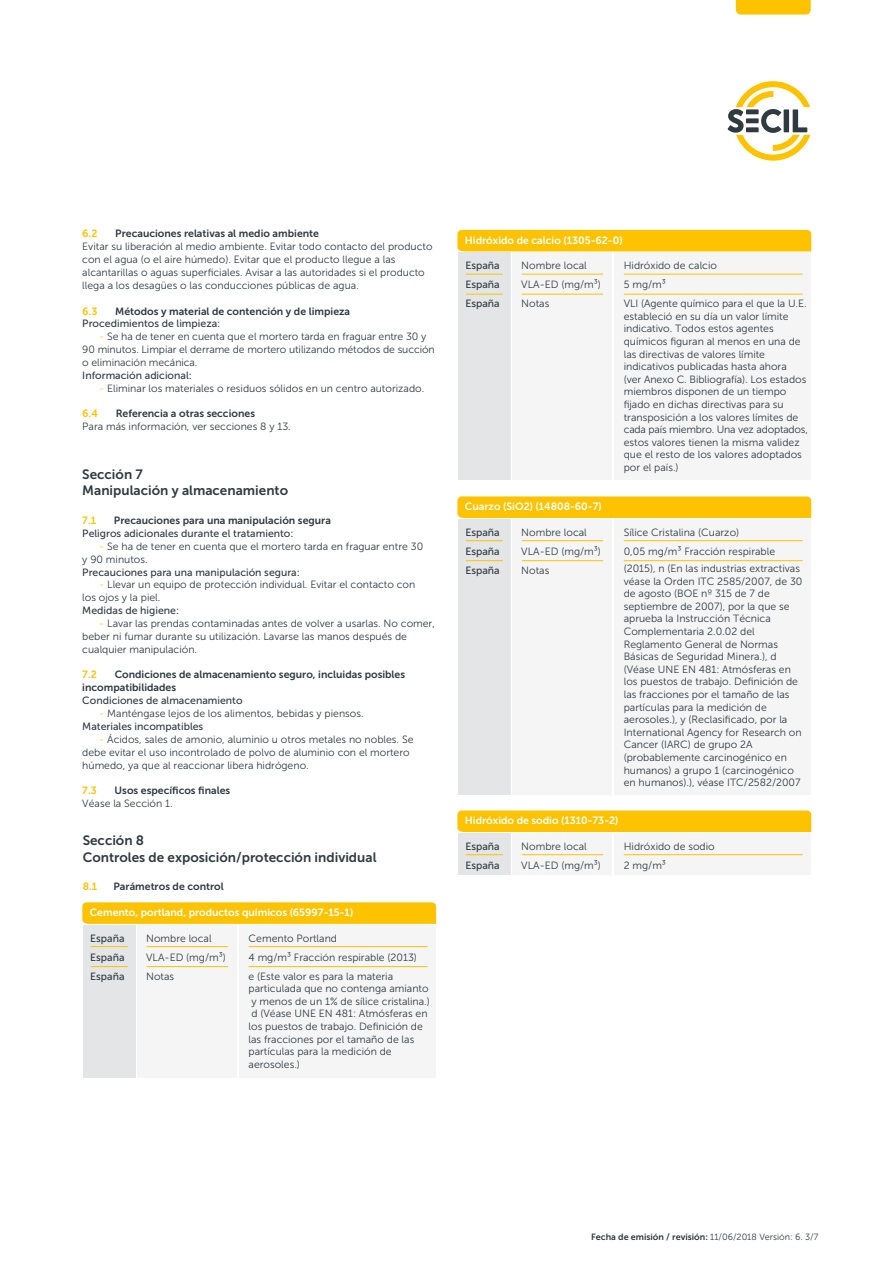
<style>
.page{position:relative;width:893px;height:1263px;background:#fff}
.page>*{position:absolute;margin:0;border:0;box-sizing:border-box;transform-origin:0 0}
.t1{font:13.5px/16.2px "Museo Sans 700";color:#2f3b40}
.t2{font:10.5px/12.6px "Museo Sans 300";color:#2f3b40}
.t3{font:10.5px "Museo Sans 500";color:#2f3b40}
.t4{font:10.5px/12.6px "Museo Sans 700";color:#2f3b40}
.t5{font:10.5px "Museo Sans 700";color:#fff}
.t6{font:10.5px "Museo Sans 700";color:#fdc300}
.t7{font:9px "Museo Sans 700";color:#2f3b40}
.s1{color:#fdc300}
.s2{font-family:"Museo Sans 300"}
</style>
<div class="page">
<svg style="left:728px;top:81px;width:82px;height:80px"></svg>
<svg style="left:736px;top:0;width:75px;height:15px"></svg>
<div style="left:83px;top:925px;width:53px;height:152px;background:#e4e5e6"></div>
<div style="left:138px;top:925px;width:99px;height:152px;background:#f5f5f6"></div>
<div style="left:239px;top:925px;width:197px;height:152px;background:#f5f5f6"></div>
<svg style="left:82px;top:902px;width:354px;height:22px;background:#fdc406"></svg>
<hr style="left:249px;top:966px;width:178px;height:1px;background:#fdc300">
<hr style="left:249px;top:946px;width:178px;height:1px;background:#fdc300">
<hr style="left:147px;top:966px;width:81px;height:1px;background:#fdc300">
<hr style="left:147px;top:946px;width:81px;height:1px;background:#fdc300">
<hr style="left:91px;top:966px;width:37px;height:1px;background:#fdc300">
<hr style="left:91px;top:946px;width:37px;height:1px;background:#fdc300">
<div style="left:458px;top:253px;width:53px;height:227px;background:#e4e5e6"></div>
<div style="left:513px;top:253px;width:99px;height:227px;background:#f5f5f6"></div>
<div style="left:614px;top:253px;width:197px;height:227px;background:#f5f5f6"></div>
<div style="left:457px;top:230px;width:354px;height:21px;background:#fdc300"></div>
<hr style="left:624px;top:294px;width:179px;height:1px;background:#fdc300">
<hr style="left:624px;top:274px;width:179px;height:1px;background:#fdc300">
<hr style="left:522px;top:294px;width:81px;height:1px;background:#fdc300">
<hr style="left:522px;top:274px;width:81px;height:1px;background:#fdc300">
<hr style="left:466px;top:294px;width:37px;height:1px;background:#fdc300">
<hr style="left:466px;top:274px;width:37px;height:1px;background:#fdc300">
<div style="left:458px;top:519px;width:53px;height:275px;background:#e4e5e6"></div>
<div style="left:513px;top:519px;width:99px;height:275px;background:#f5f5f6"></div>
<div style="left:614px;top:519px;width:197px;height:275px;background:#f5f5f6"></div>
<div style="left:457px;top:496px;width:354px;height:22px;background:#fdc300"></div>
<hr style="left:624px;top:560px;width:179px;height:1px;background:#fdc300">
<hr style="left:624px;top:540px;width:179px;height:1px;background:#fdc300">
<hr style="left:522px;top:560px;width:81px;height:1px;background:#fdc300">
<hr style="left:522px;top:540px;width:81px;height:1px;background:#fdc300">
<hr style="left:466px;top:560px;width:37px;height:1px;background:#fdc300">
<hr style="left:466px;top:540px;width:37px;height:1px;background:#fdc300">
<div style="left:458px;top:833px;width:53px;height:42px;background:#e4e5e6"></div>
<div style="left:513px;top:833px;width:99px;height:42px;background:#f5f5f6"></div>
<div style="left:614px;top:833px;width:197px;height:42px;background:#f5f5f6"></div>
<div style="left:457px;top:810px;width:354px;height:22px;background:#fdc300"></div>
<hr style="left:624px;top:854px;width:179px;height:1px;background:#fdc300">
<hr style="left:522px;top:854px;width:81px;height:1px;background:#fdc300">
<hr style="left:466px;top:854px;width:37px;height:1px;background:#fdc300">
<p class="t6" style="left:82px;top:228px;width:17px">6.2</p>
<p class="t4" style="left:115px;top:227px;width:205px">Precauciones relativas al medio ambiente</p>
<p class="t2" style="left:82px;top:240px;width:352px">Evitar su liberación al medio ambiente. Evitar todo contacto del producto con el agua (o el aire húmedo). Evitar que el producto llegue a las alcantarillas o aguas superficiales. Avisar a las autoridades si el producto llega a los desagües o las conducciones públicas de agua.</p>
<p class="t6" style="left:82px;top:305px;width:17px">6.3</p>
<p class="t4" style="left:115px;top:305px;width:237px">Métodos y material de contención y de limpieza</p>
<p class="t3" style="left:82px;top:318px;width:140px">Procedimientos de limpieza:</p>
<p class="t2" style="left:82px;top:330px;width:354px;text-indent:17px"><span class="s1">-</span> Se ha de tener en cuenta que el mortero tarda en fraguar entre 30 y<br>90 minutos. Limpiar el derrame de mortero utilizando métodos de succión o eliminación mecánica.</p>
<p class="t3" style="left:82px;top:370px;width:111px">Información adicional:</p>
<p class="t2" style="left:99px;top:382px;width:327px"><span class="s1">-</span> Eliminar los materiales o residuos sólidos en un centro autorizado.</p>
<p class="t6" style="left:82px;top:408px;width:17px">6.4</p>
<p class="t4" style="left:116px;top:407px;width:141px">Referencia a otras secciones</p>
<p class="t2" style="left:82px;top:420px;width:210px">Para más información, ver secciones 8 y 13.</p>
<p class="t1" style="left:82px;top:466px;width:207px">Sección 7<br>Manipulación y almacenamiento</p>
<p class="t6" style="left:82px;top:514px;width:15px">7.1</p>
<p class="t4" style="left:114px;top:514px;width:218px">Precauciones para una manipulación segura</p>
<p class="t3" style="left:82px;top:527px;width:213px">Peligros adicionales durante el tratamiento:</p>
<p class="t2" style="left:82px;top:540px;width:342px;text-indent:17px"><span class="s1">-</span> Se ha de tener en cuenta que el mortero tarda en fraguar entre 30 y 90 minutos.</p>
<p class="t3" style="left:82px;top:566px;width:219px">Precauciones para una manipulación segura:</p>
<p class="t2" style="left:82px;top:578px;width:334px;text-indent:17px"><span class="s1">-</span> Llevar un equipo de protección individual. Evitar el contacto con los ojos y la piel.</p>
<p class="t3" style="left:82px;top:605px;width:98px">Medidas de higiene:</p>
<p class="t2" style="left:82px;top:617px;width:354px;text-indent:17px"><span class="s1">-</span> Lavar las prendas contaminadas antes de volver a usarlas. No comer, beber ni fumar durante su utilización. Lavarse las manos después de cualquier manipulación.</p>
<p class="t6" style="left:82px;top:669px;width:16px">7.2</p>
<p class="t4" style="left:82px;top:668px;width:324px;text-indent:32px">Condiciones de almacenamiento seguro, incluidas posibles incompatibilidades</p>
<p class="t3" style="left:82px;top:695px;width:162px">Condiciones de almacenamiento</p>
<p class="t2" style="left:99px;top:707px;width:266px"><span class="s1">-</span> Manténgase lejos de los alimentos, bebidas y piensos.</p>
<p class="t3" style="left:82px;top:720px;width:123px">Materiales incompatibles</p>
<p class="t2" style="left:82px;top:733px;width:333px;text-indent:17px"><span class="s1">-</span> Ácidos, sales de amonio, aluminio u otros metales no nobles. Se debe evitar el uso incontrolado de polvo de aluminio con el mortero húmedo, ya que al reaccionar libera hidrógeno.</p>
<p class="t6" style="left:82px;top:784px;width:16px">7.3</p>
<p class="t4" style="left:115px;top:784px;width:117px">Usos específicos finales</p>
<p class="t2" style="left:82px;top:797px;width:92px">Véase la Sección 1.</p>
<p class="t1" style="left:83px;top:833px;width:295px">Sección 8<br>Controles de exposición/protección individual</p>
<p class="t6" style="left:83px;top:881px;width:16px">8.1</p>
<p class="t4" style="left:113px;top:880px;width:112px">Parámetros de control</p>
<p class="t5" style="left:90px;top:907px;width:265px">Cemento, portland, productos químicos (65997-15-1)</p>
<p class="t2" style="left:146px;top:928px;width:81px;line-height:19px">Nombre local<br>VLA-ED (mg/m³)<br>Notas</p>
<p class="t2" style="left:249px;top:928px;width:170px;line-height:19px">Cemento Portland<br>4 mg/m³ Fracción respirable (2013) e (Este valor es para la materia</p>
<p class="t2" style="left:249px;top:982px;width:183px">particulada que no contenga amianto y menos de un 1% de sílice cristalina.) d (Véase UNE EN 481: Atmósferas en los puestos de trabajo. Definición de las fracciones por el tamaño de las partículas para la medición de aerosoles.)</p>
<p class="t3" style="left:90px;top:932px;width:36px">España</p>
<p class="t3" style="left:90px;top:970px;width:36px">España</p>
<p class="t3" style="left:90px;top:951px;width:36px">España</p>
<p class="t5" style="left:465px;top:234px;width:159px">Hidróxido de calcio (1305-62-0)</p>
<p class="t2" style="left:521px;top:256px;width:81px;line-height:19px">Nombre local<br>VLA-ED (mg/m³)<br>Notas</p>
<p class="t2" style="left:624px;top:256px;width:184px;line-height:19px">Hidróxido de calcio<br>5 mg/m³<br>VLI (Agente químico para el que la U.E.</p>
<p class="t2" style="left:624px;top:310px;width:186px">estableció en su día un valor límite indicativo. Todos estos agentes químicos figuran al menos en una de las directivas de valores límite indicativos publicadas hasta ahora<br>(ver Anexo C. Bibliografía). Los estados miembros disponen de un tiempo fijado en dichas directivas para su transposición a los valores límites de cada país miembro. Una vez adoptados, estos valores tienen la misma validez que el resto de los valores adoptados por el país.)</p>
<p class="t3" style="left:465px;top:260px;width:36px">España</p>
<p class="t3" style="left:465px;top:298px;width:36px">España</p>
<p class="t3" style="left:465px;top:279px;width:36px">España</p>
<p class="t5" style="left:465px;top:501px;width:138px">Cuarzo (SiO2) (14808-60-7)</p>
<p class="t2" style="left:521px;top:523px;width:81px;line-height:19px">Nombre local<br>VLA-ED (mg/m³)<br>Notas</p>
<p class="t2" style="left:624px;top:526px;width:117px">Sílice Cristalina (Cuarzo)</p>
<p class="t3" style="left:465px;top:526px;width:36px">España</p>
<p class="t3" style="left:465px;top:564px;width:36px">España</p>
<p class="t2" style="left:624px;top:562px;width:180px">(2015), n (En las industrias extractivas véase la Orden ITC 2585/2007, de 30 de agosto (BOE nº 315 de 7 de septiembre de 2007), por la que se aprueba la Instrucción Técnica Complementaria 2.0.02 del Reglamento General de Normas Básicas de Seguridad Minera.), d (Véase UNE EN 481: Atmósferas en los puestos de trabajo. Definición de las fracciones por el tamaño de las partículas para la medición de aerosoles.), y (Reclasificado, por la International Agency for Research on Cancer (IARC) de grupo 2A (probablemente carcinogénico en humanos) a grupo 1 (carcinogénico en humanos).), véase ITC/2582/2007</p>
<p class="t5" style="left:465px;top:815px;width:155px">Hidróxido de sodio (1310-73-2)</p>
<p class="t2" style="left:521px;top:837px;width:81px;line-height:19px">Nombre local<br>VLA-ED (mg/m³)</p>
<p class="t2" style="left:624px;top:840px;width:93px">Hidróxido de sodio</p>
<p class="t3" style="left:465px;top:545px;width:36px">España</p>
<p class="t2" style="left:624px;top:545px;width:153px">0,05 mg/m³ Fracción respirable</p>
<p class="t3" style="left:465px;top:840px;width:36px">España</p>
<p class="t3" style="left:465px;top:859px;width:36px">España</p>
<p class="t2" style="left:624px;top:859px;width:44px">2 mg/m³</p>
<p class="t7" style="left:591px;top:1232px;width:229px">Fecha de emisión / revisión: <span class="s2">11/06/2018 Versión: 6. 3/7</span></p>
</div>
